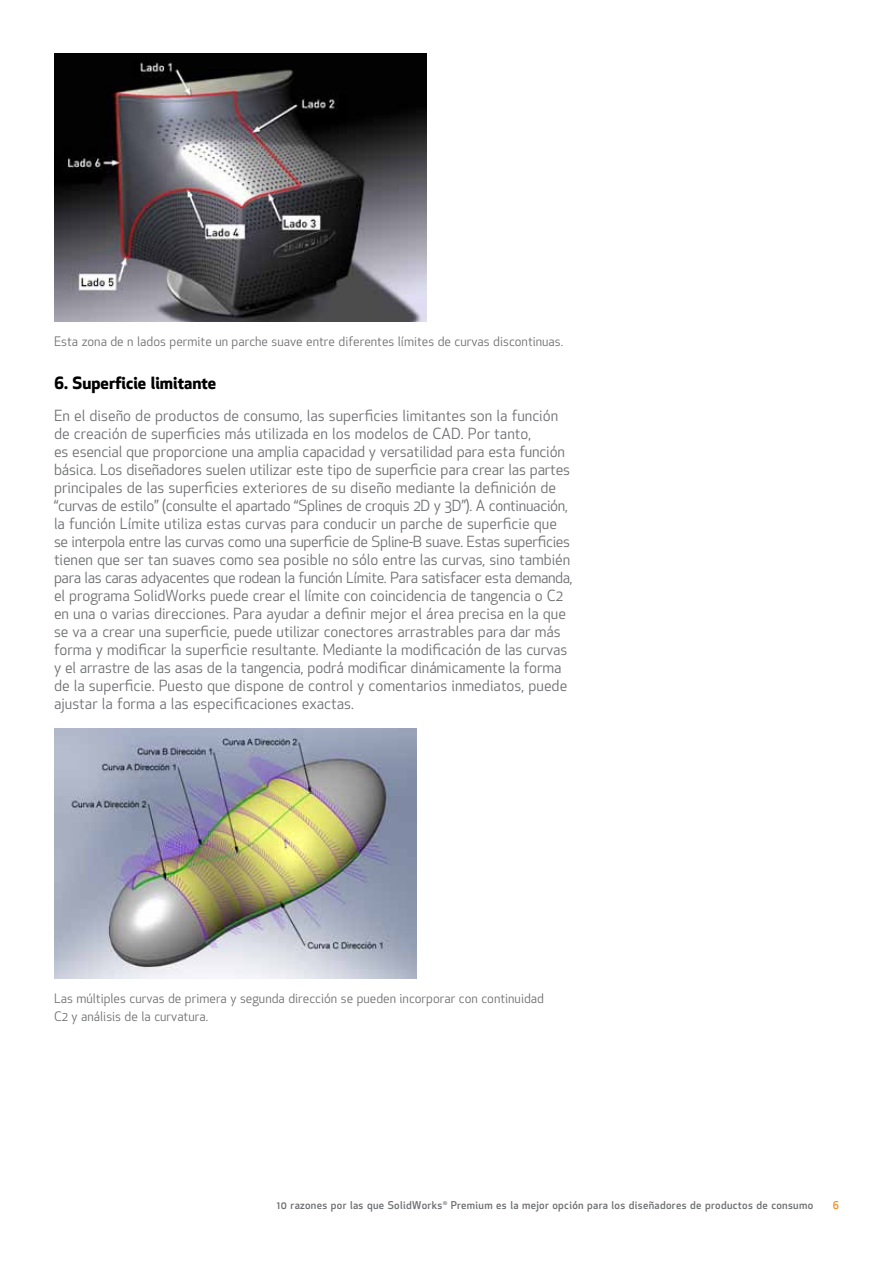
<style>
.page{position:relative;width:893px;height:1263px;background:#fff}
.page>*{position:absolute;margin:0;border:0;box-sizing:border-box;transform-origin:0 0}
.t1{font:700 16.5px "SW Apex New";color:#000}
.t2{font:15px/18px "SW Apex New";letter-spacing:-.005em;color:#6d6e71}
.t3{font:12.75px/18px "SW Apex New";color:#6d6e71}
.t4{font:500 10.5px "SW Apex New";letter-spacing:.03em;color:#6d6e71}
.t5{font:500 10.5px "SW Apex New";color:#f68b1f}
</style>
<div class="page">
<img style="left:54px;top:54px;width:373px;height:268px">
<img style="left:54px;top:729px;width:363px;height:249px">
<p class="t3" style="left:54px;top:332px;width:511px">Esta zona de n lados permite un parche suave entre diferentes límites de curvas discontinuas.</p>
<p class="t1" style="left:54px;top:371px;width:164px">6. Superficie limitante</p>
<p class="t2" style="left:54px;top:406px;width:520px">En el diseño de productos de consumo, las superficies limitantes son la función de creación de superficies más utilizada en los modelos de CAD. Por tanto,<br>es esencial que proporcione una amplia capacidad y versatilidad para esta función básica. Los diseñadores suelen utilizar este tipo de superficie para crear las partes principales de las superficies exteriores de su diseño mediante la definición de “curvas de estilo” (consulte el apartado “Splines de croquis 2D y 3D”). A continuación, la función Límite utiliza estas curvas para conducir un parche de superficie que se interpola entre las curvas como una superficie de Spline-B suave. Estas superficies tienen que ser tan suaves como sea posible no sólo entre las curvas, sino también para las caras adyacentes que rodean la función Límite. Para satisfacer esta demanda, el programa SolidWorks puede crear el límite con coincidencia de tangencia o C2 en una o varias direcciones. Para ayudar a definir mejor el área precisa en la que se va a crear una superficie, puede utilizar conectores arrastrables para dar más forma y modificar la superficie resultante. Mediante la modificación de las curvas y el arrastre de las asas de la tangencia, podrá modificar dinámicamente la forma de la superficie. Puesto que dispone de control y comentarios inmediatos, puede ajustar la forma a las especificaciones exactas.</p>
<p class="t3" style="left:54px;top:989px;width:491px">Las múltiples curvas de primera y segunda dirección se pueden incorporar con continuidad<br>C2 y análisis de la curvatura.</p>
<p class="t4" style="left:277px;top:1198px;width:538px">10 razones por las que SolidWorks<sup>®</sup> Premium es la mejor opción para los diseñadores de productos de consumo</p>
<p class="t5" style="left:833px;top:1198px;width:8px">6</p>
</div>
